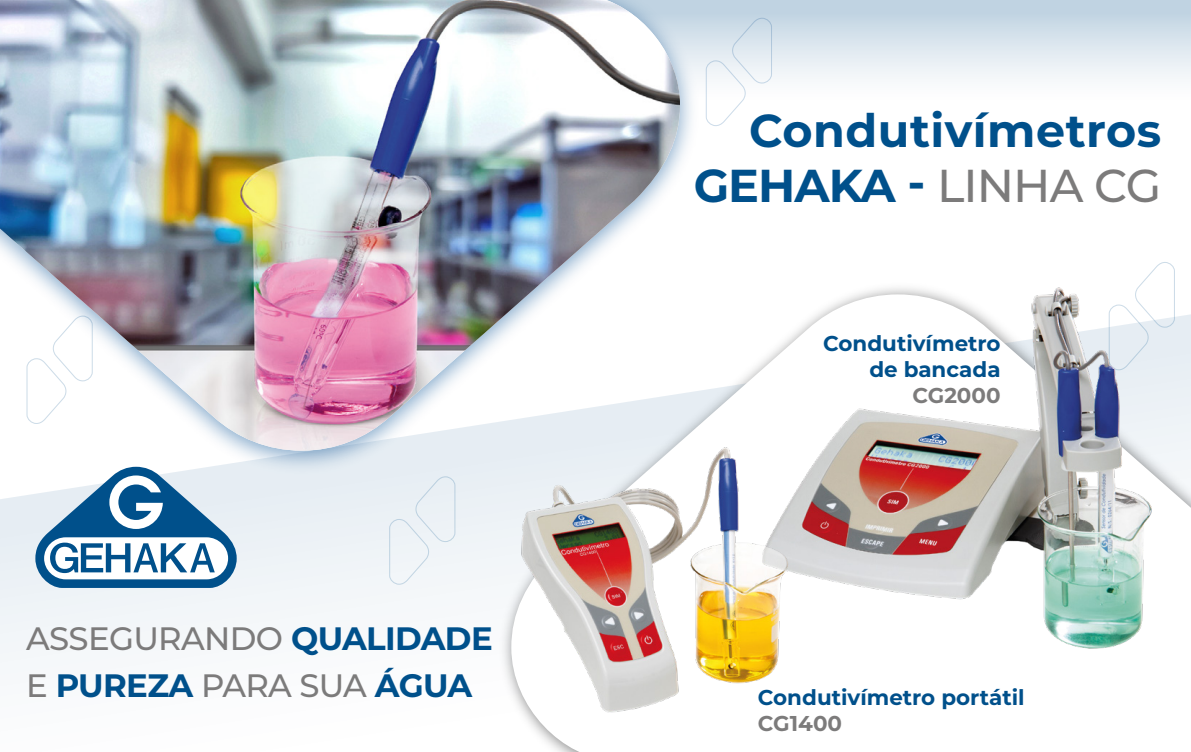
<style>
.page{position:relative;width:1191px;height:752px;background:#fff}
.page>*{position:absolute;margin:0;border:0;box-sizing:border-box;transform-origin:0 0}
.t1{font:700 46px/55.3px "Montserrat";letter-spacing:.01em;color:#00508b;text-align:right}
.t2{font:500 32.4px/47.3px "Montserrat";letter-spacing:-.02em;color:#7c7b7b}
.t3{font:700 21.4px/25.7px "Montserrat";color:#00508b;text-align:right}
.t4{font:700 21.4px "Montserrat";color:#7c7b7b}
.s1{font-weight:700;color:#00508b}
.s2{font-weight:500;color:#7c7b7b}
</style>
<div class="page">
<svg style="left:0;top:481px;width:493px;height:182px"></svg>
<div style="left:0;top:0;width:1191px;height:104px;background:linear-gradient(to bottom,#bbd0e0,#fff)"></div>
<svg style="left:706px;top:18px;width:66px;height:108px"></svg>
<svg style="left:35px;top:481px;width:202px;height:106px"></svg>
<div style="left:389px;top:481px;width:66px;height:103px;background:#edf2f6"></div>
<svg style="left:1149px;top:262px;width:26px;height:14px"></svg>
<svg style="left:531px;top:294px;width:660px;height:457px"></svg>
<img style="left:107px;top:0;width:599px;height:481px">
<img style="left:0;top:0;width:680px;height:450px">
<img style="left:758px;top:275px;width:415px;height:390px">
<img style="left:504px;top:431px;width:304px;height:293px">
<img style="left:751px;top:536px;width:42px;height:36px">
<h2 class="t2" style="left:26px;top:613px;width:468px">ASSEGURANDO <span class="s1">QUALIDADE<br></span>E <span class="s1">PUREZA</span> PARA SUA <span class="s1">ÁGUA</span></h2>
<h1 class="t1" style="left:693px;top:101px;width:469px">Condutivímetros<br>GEHAKA - <span class="s2">LINHA CG</span></h1>
<p class="t3" style="left:823px;top:330px;width:179px">Condutivímetro de bancada</p>
<p class="t4" style="left:912px;top:379px;width:90px">CG2000</p>
<p class="t3" style="left:758px;top:683px;width:268px">Condutivímetro portátil</p>
<p class="t4" style="left:758px;top:707px;width:86px">CG1400</p>
</div>
